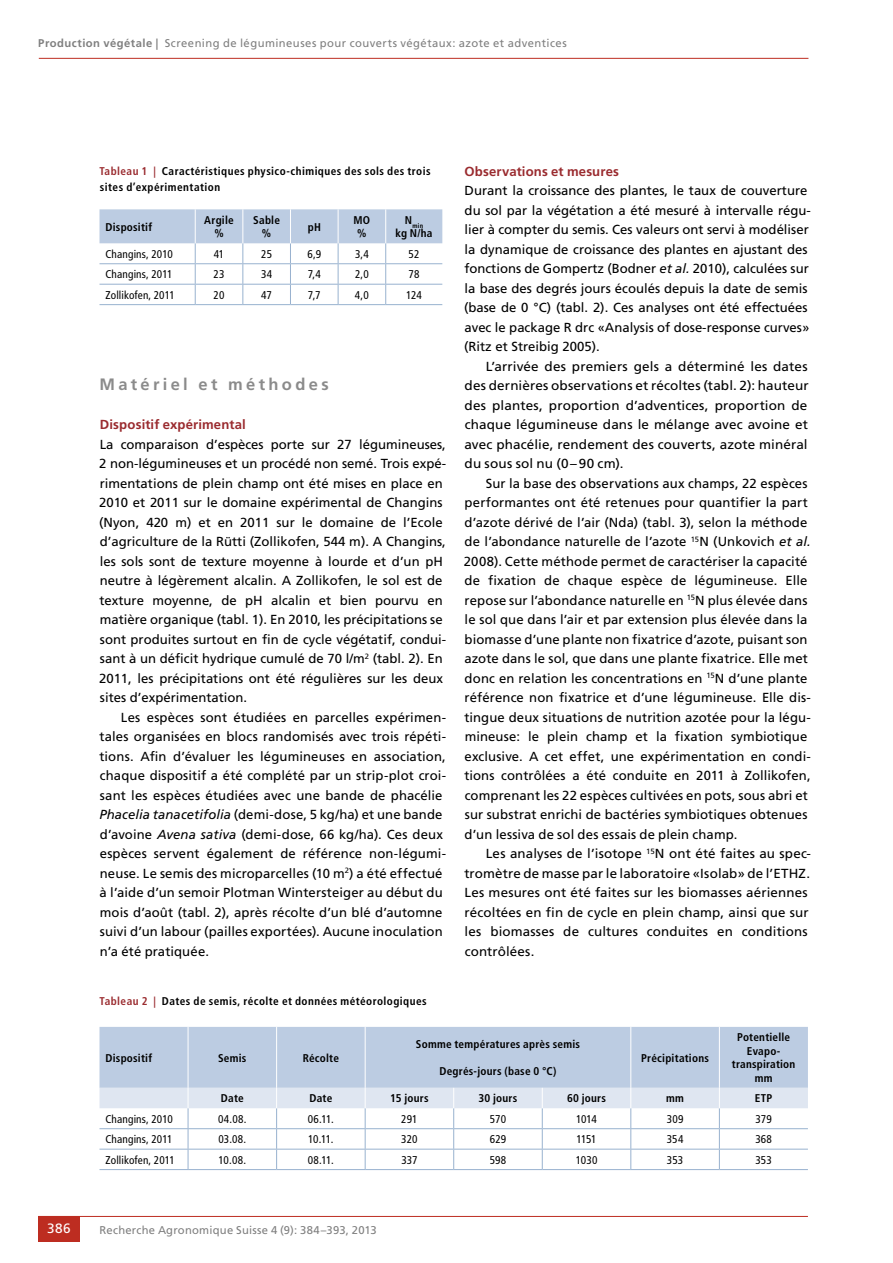
<style>
.page{position:relative;width:893px;height:1263px;background:#fff}
.page>*{position:absolute;margin:0;border:0;box-sizing:border-box;transform-origin:0 0}
.t1{font:700 16.5px "Frutiger LT Std";letter-spacing:.2em;color:#8b8b8b}
.t2{font:13.5px "Frutiger LT Std";color:#fff}
.t3{font:13.2px/19.5px "Frutiger LT Std";letter-spacing:.005em;color:#000}
.t4{font:700 13.2px "Frutiger LT Std";letter-spacing:.01em;color:#9a2b2f}
.t5{font:700 condensed 11.25px/13.5px "Frutiger LT Std";letter-spacing:.025em;color:#000;text-align:center}
.t6{font:condensed 11.25px "Frutiger LT Std";letter-spacing:.01em;color:#000}
.t7{font:11.25px "Frutiger LT Std";letter-spacing:.035em;color:#808080}
.t8{font:700 condensed 6.6px "Frutiger LT Std";color:#000}
.s1{font-weight:700}
.s2{color:#9a2b2f}
.s3{font-style:italic}
</style>
<div class="page">
<hr style="left:39px;top:58px;width:769px;height:1px;background:#bd2d21">
<hr style="left:38px;top:1216px;width:770px;height:1px;background:#bd2d21">
<div style="left:38px;top:1216px;width:42px;height:26px;background:#bd2d21"></div>
<svg style="left:99px;top:209px;width:343px;height:95px"></svg>
<hr style="left:99px;top:304px;width:96px;height:1px;background:#98b2cf">
<hr style="left:195px;top:304px;width:48px;height:1px;background:#98b2cf">
<hr style="left:243px;top:304px;width:47px;height:1px;background:#98b2cf">
<hr style="left:290px;top:304px;width:48px;height:1px;background:#98b2cf">
<hr style="left:338px;top:304px;width:48px;height:1px;background:#98b2cf">
<hr style="left:386px;top:304px;width:56px;height:1px;background:#98b2cf">
<hr style="left:195px;top:209px;width:1px;height:34px;background:#fff">
<hr style="left:242px;top:209px;width:1px;height:34px;background:#fff">
<hr style="left:290px;top:209px;width:1px;height:34px;background:#fff">
<hr style="left:338px;top:209px;width:1px;height:34px;background:#fff">
<hr style="left:385px;top:209px;width:1px;height:34px;background:#fff">
<hr style="left:99px;top:1169px;width:89px;height:1px;background:#98b2cf">
<hr style="left:188px;top:1169px;width:89px;height:1px;background:#98b2cf">
<hr style="left:277px;top:1169px;width:88px;height:1px;background:#98b2cf">
<hr style="left:365px;top:1169px;width:89px;height:1px;background:#98b2cf">
<hr style="left:454px;top:1169px;width:88px;height:1px;background:#98b2cf">
<hr style="left:542px;top:1169px;width:89px;height:1px;background:#98b2cf">
<hr style="left:631px;top:1169px;width:88px;height:1px;background:#98b2cf">
<hr style="left:719px;top:1169px;width:89px;height:1px;background:#98b2cf">
<svg style="left:99px;top:1027px;width:709px;height:142px"></svg>
<p class="t7" style="left:38px;top:36px;width:530px"><span class="s1">Production végétale |</span> Screening de légumineuses pour couverts végétaux: azote et adventices</p>
<p class="t5" style="left:99px;top:163px;width:333px;line-height:16.5px;text-align:left"><span class="s2">Tableau 1 |</span> Caractéristiques physico-chimiques des sols des trois sites d’expérimentation</p>
<p class="t5" style="left:105px;top:220px;width:48px">Dispositif</p>
<p class="t5" style="left:204px;top:213px;width:31px">Argile %</p>
<p class="t5" style="left:253px;top:213px;width:28px">Sable %</p>
<p class="t5" style="left:308px;top:220px;width:15px">pH</p>
<p class="t5" style="left:354px;top:213px;width:18px">MO %</p>
<p class="t8" style="left:405px;top:221px;width:20px"><sup>N</sup>min</p>
<p class="t5" style="left:395px;top:227px;width:39px">kg N/ha</p>
<p class="t6" style="left:105px;top:247px;width:69px">Changins, 2010</p>
<p class="t6" style="left:214px;top:247px;width:12px">41</p>
<p class="t6" style="left:261px;top:247px;width:12px">25</p>
<p class="t6" style="left:307px;top:247px;width:15px">6,9</p>
<p class="t6" style="left:355px;top:247px;width:15px">3,4</p>
<p class="t6" style="left:409px;top:247px;width:12px">52</p>
<p class="t6" style="left:105px;top:268px;width:69px">Changins, 2011</p>
<p class="t6" style="left:214px;top:268px;width:12px">23</p>
<p class="t6" style="left:261px;top:268px;width:13px">34</p>
<p class="t6" style="left:308px;top:268px;width:15px">7,4</p>
<p class="t6" style="left:355px;top:268px;width:15px">2,0</p>
<p class="t6" style="left:409px;top:268px;width:12px">78</p>
<p class="t6" style="left:105px;top:288px;width:71px">Zollikofen, 2011</p>
<p class="t6" style="left:214px;top:288px;width:12px">20</p>
<p class="t6" style="left:261px;top:288px;width:12px">47</p>
<p class="t6" style="left:308px;top:288px;width:14px">7,7</p>
<p class="t6" style="left:355px;top:288px;width:15px">4,0</p>
<p class="t6" style="left:406px;top:288px;width:17px">124</p>
<p class="t1" style="left:100px;top:375px;width:231px">Matériel et méthodes</p>
<p class="t4" style="left:100px;top:417px;width:148px">Dispositif expérimental</p>
<p class="t3" style="left:99px;top:434px;width:349px">La comparaison d’espèces porte sur 27 légumineuses, 2 non-légumineuses et un procédé non semé. Trois expé&shy;rimentations de plein champ ont été mises en place en 2010 et 2011 sur le domaine expérimental de Changins (Nyon, 420 m) et en 2011 sur le domaine de l’Ecole d’agriculture de la Rütti (Zollikofen, 544 m). A Changins, les sols sont de texture moyenne à lourde et d’un pH neutre à légèrement alcalin. A Zollikofen, le sol est de texture moyenne, de pH alcalin et bien pourvu en matière organique (tabl. 1). En 2010, les précipitations se sont produites surtout en fin de cycle végétatif, condui&shy;sant à un déficit hydrique cumulé de 70 l/m<sup>2</sup> (tabl. 2). En 2011, les précipitations ont été régulières sur les deux sites d’expérimentation.</p>
<p class="t3" style="left:99px;top:707px;width:348px;text-indent:22px">Les espèces sont étudiées en parcelles expérimen&shy;tales organisées en blocs randomisés avec trois répéti&shy;tions. Afin d’évaluer les légumineuses en association, chaque dispositif a été complété par un strip-plot croi&shy;sant les espèces étudiées avec une bande de phacélie <span class="s3">Phacelia tanacetifolia</span> (demi-dose, 5 kg/ha) et une bande d’avoine <span class="s3">Avena sativa</span> (demi-dose, 66 kg/ha). Ces deux espèces servent également de référence non-légumi&shy;neuse. Le semis des microparcelles (10 m<sup>2</sup>) a été effectué à l’aide d’un semoir Plotman Wintersteiger au début du mois d’août (tabl. 2), après récolte d’un blé d’automne suivi d’un labour (pailles exportées). Aucune inoculation n’a été pratiquée.</p>
<p class="t5" style="left:99px;top:995px;width:329px"><span class="s2">Tableau 2 |</span> Dates de semis, récolte et données météorologiques</p>
<p class="t4" style="left:464px;top:163px;width:156px">Observations et mesures</p>
<p class="t3" style="left:464px;top:181px;width:348px">Durant la croissance des plantes, le taux de couverture du sol par la végétation a été mesuré à intervalle régu&shy;lier à compter du semis. Ces valeurs ont servi à modéliser la dynamique de croissance des plantes en ajustant des fonctions de Gompertz (Bodner <span class="s3">et al.</span> 2010), calculées sur la base des degrés jours écoulés depuis la date de semis (base de 0 °C) (tabl. 2). Ces analyses ont été effectuées avec le package R drc «Analysis of dose-response curves» (Ritz et Streibig 2005).</p>
<p class="t3" style="left:464px;top:356px;width:346px;text-align:justify;text-indent:21px">L’arrivée des premiers gels a déterminé les dates des dernières observations et récoltes (tabl. 2): hauteur des plantes, proportion d’adventices, proportion de chaque légumineuse dans le mélange avec avoine et avec phacélie, rendement des couverts, azote minéral du sous sol nu (0–90 cm).</p>
<p class="t3" style="left:464px;top:473px;width:348px;text-indent:22px">Sur la base des observations aux champs, 22 espèces performantes ont été retenues pour quantifier la part d’azote dérivé de l’air (Nda) (tabl. 3), selon la méthode de l’abondance naturelle de l’azote <sup>15</sup>N (Unkovich <span class="s3">et al.<br></span>2008). Cette méthode permet de caractériser la capacité de fixation de chaque espèce de légumineuse. Elle repose sur l’abondance naturelle en <sup>15</sup>N plus élevée dans le sol que dans l’air et par extension plus élevée dans la biomasse d’une plante non fixatrice d’azote, puisant son azote dans le sol, que dans une plante fixatrice. Elle met donc en relation les concentrations en <sup>15</sup>N d’une plante référence non fixatrice et d’une légumineuse. Elle dis&shy;tingue deux situations de nutrition azotée pour la légu&shy;mineuse: le plein champ et la fixation symbiotique exclusive. A cet effet, une expérimentation en condi&shy;tions contrôlées a été conduite en 2011 à Zollikofen, comprenant les 22 espèces cultivées en pots, sous abri et sur substrat enrichi de bactéries symbiotiques obtenues d’un lessiva de sol des essais de plein champ.</p>
<p class="t3" style="left:464px;top:844px;width:348px;text-indent:21px">Les analyses de l’isotope <sup>15</sup>N ont été faites au spec&shy;tromètre de masse par le laboratoire «Isolab» de l’ETHZ.<br>Les mesures ont été faites sur les biomasses aériennes récoltées en fin de cycle en plein champ, ainsi que sur les biomasses de cultures conduites en conditions contrôlées.</p>
<p class="t5" style="left:105px;top:1051px;width:48px">Dispositif</p>
<p class="t5" style="left:218px;top:1051px;width:30px">Semis</p>
<p class="t5" style="left:303px;top:1051px;width:38px">Récolte</p>
<p class="t5" style="left:416px;top:1037px;width:166px">Somme températures après semis</p>
<p class="t5" style="left:439px;top:1064px;width:119px">Degrés-jours (base 0 °C)</p>
<p class="t5" style="left:641px;top:1051px;width:69px">Précipitations</p>
<p class="t5" style="left:732px;top:1031px;width:65px">Potentielle<br>Evapo&shy;transpiration mm</p>
<p class="t5" style="left:221px;top:1092px;width:24px">Date</p>
<p class="t5" style="left:309px;top:1092px;width:24px">Date</p>
<p class="t5" style="left:390px;top:1092px;width:40px">15 jours</p>
<p class="t5" style="left:478px;top:1092px;width:41px">30 jours</p>
<p class="t5" style="left:567px;top:1092px;width:41px">60 jours</p>
<p class="t5" style="left:666px;top:1092px;width:19px">mm</p>
<p class="t5" style="left:755px;top:1092px;width:19px">ETP</p>
<p class="t2" style="left:47px;top:1221px;width:25px">386</p>
<p class="t6" style="left:105px;top:1112px;width:69px">Changins, 2010</p>
<p class="t6" style="left:218px;top:1112px;width:30px">04.08.</p>
<p class="t6" style="left:308px;top:1112px;width:28px">06.11.</p>
<p class="t6" style="left:401px;top:1112px;width:18px">291</p>
<p class="t6" style="left:490px;top:1112px;width:18px">570</p>
<p class="t6" style="left:576px;top:1112px;width:23px">1014</p>
<p class="t6" style="left:667px;top:1112px;width:18px">309</p>
<p class="t6" style="left:755px;top:1112px;width:18px">379</p>
<p class="t6" style="left:106px;top:1133px;width:69px">Changins, 2011</p>
<p class="t6" style="left:218px;top:1133px;width:29px">03.08.</p>
<p class="t6" style="left:308px;top:1133px;width:27px">10.11.</p>
<p class="t6" style="left:401px;top:1133px;width:18px">320</p>
<p class="t6" style="left:490px;top:1133px;width:18px">629</p>
<p class="t6" style="left:576px;top:1133px;width:22px">1151</p>
<p class="t6" style="left:667px;top:1133px;width:18px">354</p>
<p class="t6" style="left:755px;top:1133px;width:18px">368</p>
<p class="t6" style="left:106px;top:1153px;width:71px">Zollikofen, 2011</p>
<p class="t6" style="left:219px;top:1153px;width:29px">10.08.</p>
<p class="t6" style="left:308px;top:1153px;width:28px">08.11.</p>
<p class="t6" style="left:401px;top:1153px;width:18px">337</p>
<p class="t6" style="left:490px;top:1153px;width:18px">598</p>
<p class="t6" style="left:576px;top:1153px;width:23px">1030</p>
<p class="t6" style="left:667px;top:1153px;width:18px">353</p>
<p class="t6" style="left:755px;top:1153px;width:18px">353</p>
<p class="t7" style="left:100px;top:1223px;width:279px">Recherche Agronomique Suisse 4 (9): 384–393, 2013</p>
</div>
